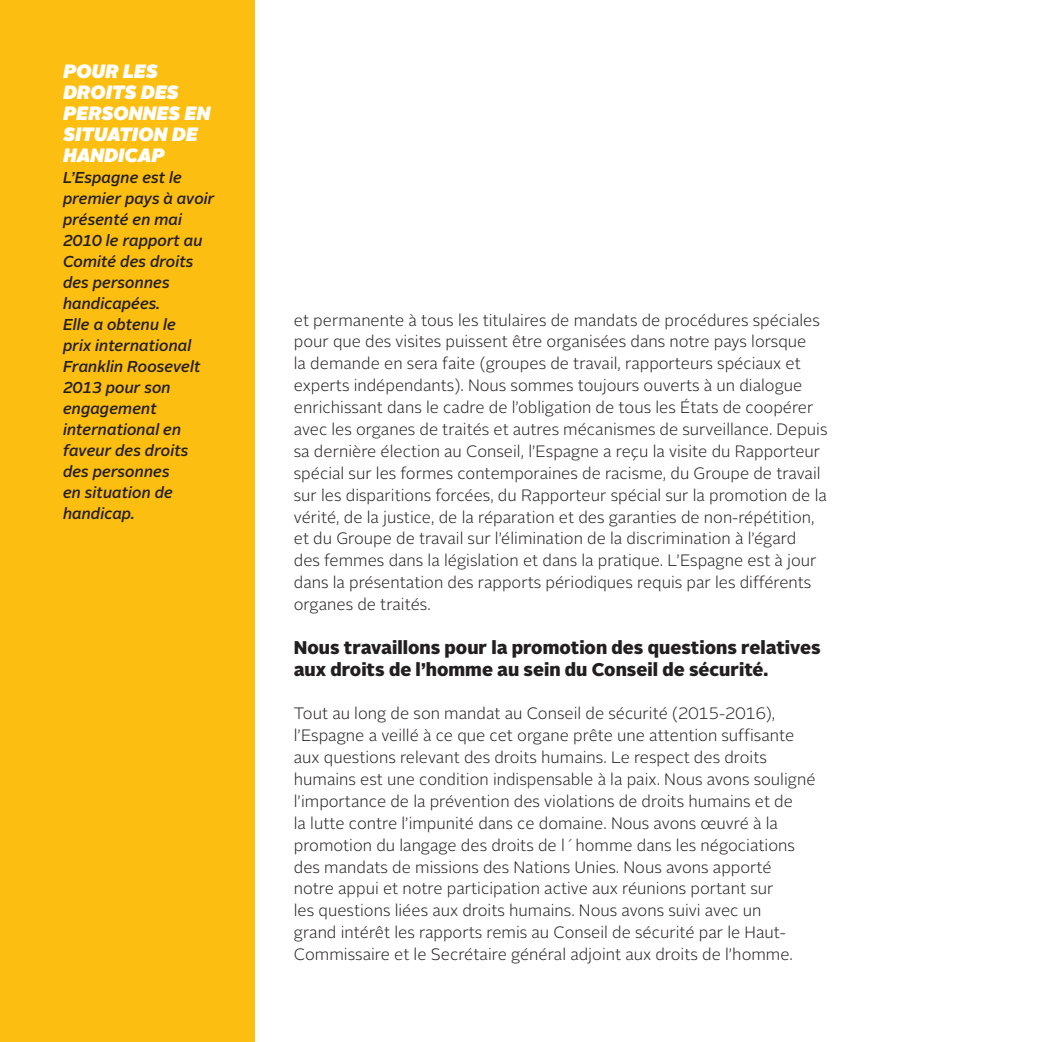
<style>
.page{position:relative;width:1042px;height:1042px;background:#fff}
.page>*{position:absolute;margin:0;border:0;box-sizing:border-box;transform-origin:0 0}
.TEXTO{font:italic 900 19.25px/21px "Alright Sans";color:#fff}
.TIT_2{font:900 18.38px/21.9px "Alright Sans";color:#231f20}
.TEXTO-2{font:300 16.45px/21.9px "Alright Sans";color:#231f20}
.TEXTO_APOYO{font:italic 500 15.75px/21px "Alright Sans";color:#231f20}
</style>
<div class="page">
<div style="left:0;top:0;width:254px;height:1042px;background:#fdbe12"></div>
<p class="TEXTO" style="left:63px;top:60px;width:149px">POUR LES<br>DROITS DES<br>PERSONNES EN<br>SITUATION DE<br>HANDICAP</p>
<p class="TEXTO_APOYO" style="left:63px;top:167px;width:153px">L’Espagne est le premier pays à avoir présenté en mai<br>2010 le rapport au<br>Comité des droits des personnes handicapées.<br>Elle a obtenu le<br>prix international<br>Franklin Roosevelt<br>2013 pour son engagement international en faveur des droits des personnes<br>en situation de handicap.</p>
<p class="TEXTO-2" style="left:294px;top:309px;width:535px">et permanente à tous les titulaires de mandats de procédures spéciales pour que des visites puissent être organisées dans notre pays lorsque<br>la demande en sera faite (groupes de travail, rapporteurs spéciaux et experts indépendants). Nous sommes toujours ouverts à un dialogue enrichissant dans le cadre de l’obligation de tous les États de coopérer avec les organes de traités et autres mécanismes de surveillance. Depuis sa dernière élection au Conseil, l’Espagne a reçu la visite du Rapporteur spécial sur les formes contemporaines de racisme, du Groupe de travail sur les disparitions forcées, du Rapporteur spécial sur la promotion de la vérité, de la justice, de la réparation et des garanties de non-répétition, et du Groupe de travail sur l’élimination de la discrimination à l’égard<br>des femmes dans la législation et dans la pratique. L’Espagne est à jour dans la présentation des rapports périodiques requis par les différents organes de traités.</p>
<p class="TIT_2" style="left:294px;top:636px;width:528px">Nous travaillons pour la promotion des questions relatives aux droits de l’homme au sein du Conseil de sécurité.</p>
<p class="TEXTO-2" style="left:294px;top:703px;width:523px">Tout au long de son mandat au Conseil de sécurité (2015-2016), l’Espagne a veillé à ce que cet organe prête une attention suffisante aux questions relevant des droits humains. Le respect des droits humains est une condition indispensable à la paix. Nous avons souligné l’importance de la prévention des violations de droits humains et de<br>la lutte contre l’impunité dans ce domaine. Nous avons œuvré à la promotion du langage des droits de l´homme dans les négociations des mandats de missions des Nations Unies. Nous avons apporté notre appui et notre participation active aux réunions portant sur<br>les questions liées aux droits humains. Nous avons suivi avec un<br>grand intérêt les rapports remis au Conseil de sécurité par le Haut-Commissaire et le Secrétaire général adjoint aux droits de l’homme.</p>
</div>
